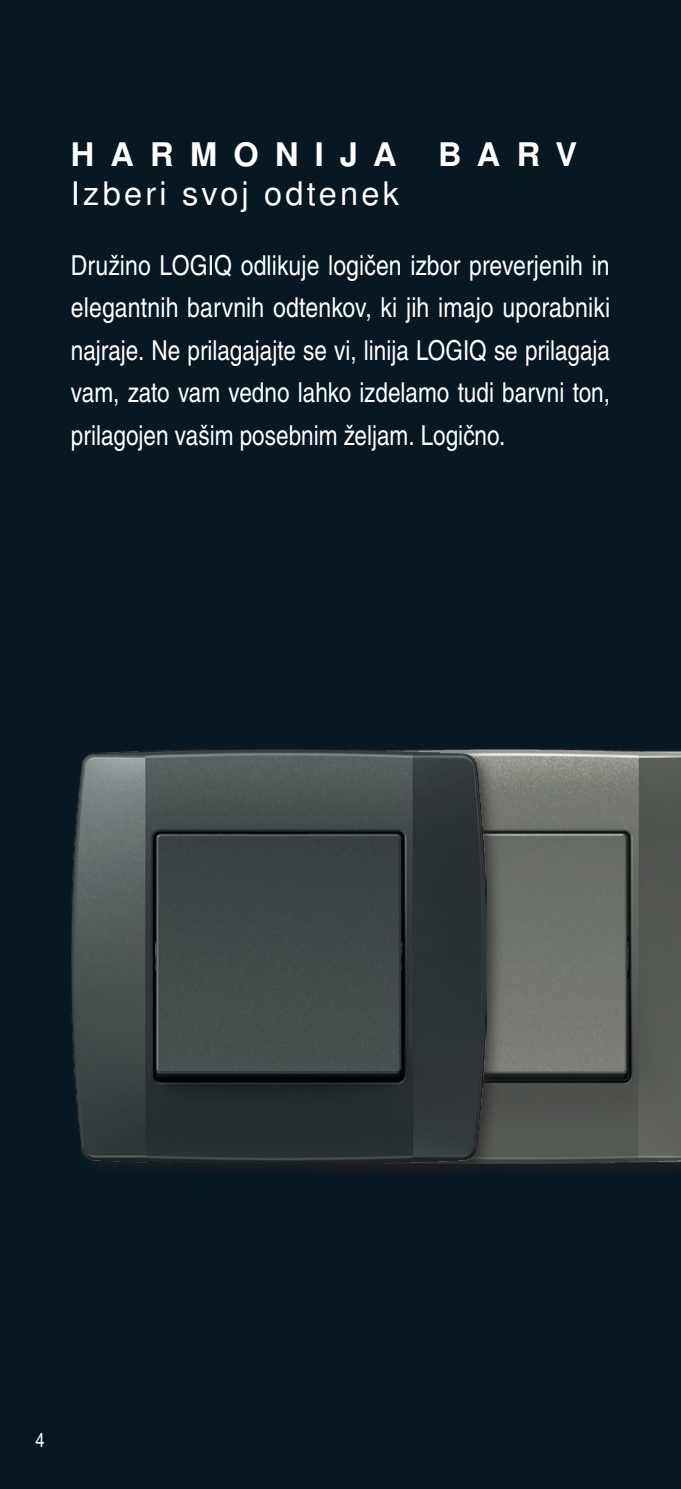
<style>
.page{position:relative;width:681px;height:1489px;background:#fff}
.page>*{position:absolute;margin:0;border:0;box-sizing:border-box;transform-origin:0 0}
.t1{font:32.5px "Nimbus San L";letter-spacing:.1em;color:#fff}
.t2{font:700 32.5px "Nimbus San L";letter-spacing:.5em;color:#fff}
.t3{font:27.5px/42.5px "Nimbus San Con L";color:#fff;text-align:justify}
.t4{font:20px "Nimbus San Con L";color:#fff}
</style>
<div class="page">
<div style="left:0;top:0;width:680px;height:1488px;background:#071822"></div>
<div style="left:289px;top:740px;width:391px;height:441px;background:#231f20;opacity:.75"></div>
<img style="left:505px;top:749px;width:175px;height:414px">
<div style="left:63px;top:740px;width:442px;height:441px;background:#231f20;opacity:.75"></div>
<p class="t2" style="left:71px;top:134px;width:327px">HARMONIJA</p>
<p class="t2" style="left:438px;top:134px;width:140px">BARV</p>
<p class="t1" style="left:71px;top:173px;width:329px">Izberi svoj odtenek</p>
<p class="t3" style="left:71px;top:242px;width:540px">Družino LOGIQ odlikuje logičen izbor preverjenih in elegantnih barvnih odtenkov, ki jih imajo uporabniki najraje. Ne prilagajajte se vi, linija LOGIQ se prilagaja vam, zato vam vedno lahko izdelamo tudi barvni ton, prilagojen vašim posebnim željam. Logično.</p>
<p class="t4" style="left:36px;top:1424px;width:11px">4</p>
</div>
